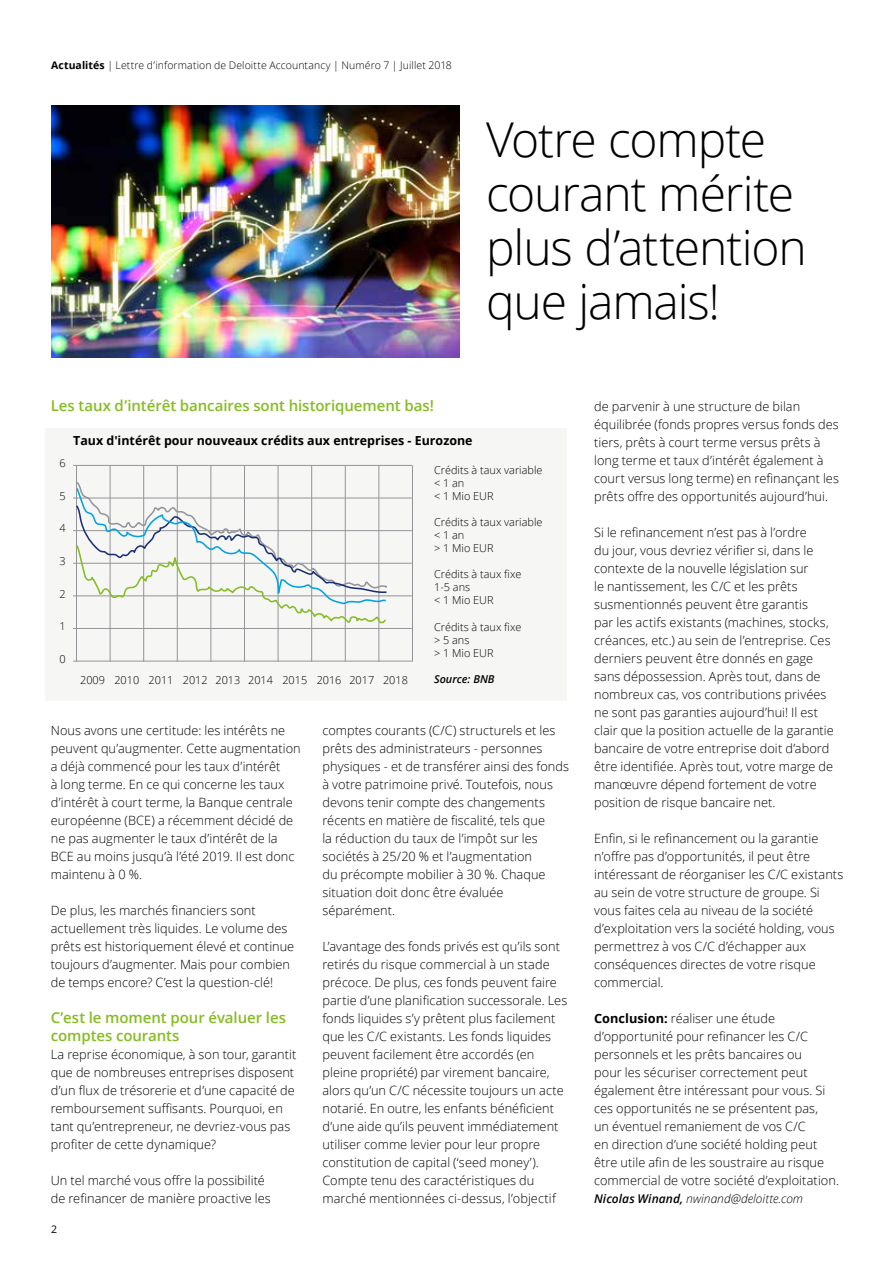
<style>
.page{position:relative;width:893px;height:1263px;background:#fff}
.page>*{position:absolute;margin:0;border:0;box-sizing:border-box;transform-origin:0 0}
.t1{font:300 48px/54px "Open Sans";letter-spacing:-.025em;color:#000}
.t2{font:600 15px/18px "Open Sans";letter-spacing:-.005em;color:#85bc22}
.t3{font:300 12.75px/18px "Open Sans";letter-spacing:.005em;color:#000}
.t4{font:700 12.45px "Open Sans";color:#000}
.t5{font:italic 300 12px "Open Sans";color:#000}
.t6{font:300 10.95px/13px "Open Sans";color:#000}
.t7{font:italic 600 10.95px "Open Sans";color:#000}
.t8{font:300 10.5px "Open Sans";letter-spacing:.01em;color:#000}
.t9{font:10.5px "Open Sans";color:#000}
.s1{font-weight:700}
.s2{font-weight:600}
</style>
<div class="page">
<img style="left:51px;top:105px;width:408px;height:252px">
<div style="left:45px;top:428px;width:522px;height:272px;background:#f6f6f5"></div>
<hr style="left:73px;top:465px;width:339px;height:1px;background:#939598">
<hr style="left:73px;top:498px;width:339px;height:1px;background:#939598">
<hr style="left:73px;top:530px;width:339px;height:1px;background:#939598">
<hr style="left:73px;top:563px;width:339px;height:1px;background:#939598">
<hr style="left:73px;top:595px;width:339px;height:1px;background:#939598">
<hr style="left:73px;top:628px;width:339px;height:1px;background:#939598">
<hr style="left:73px;top:661px;width:339px;height:1px;background:#939598">
<hr style="left:76px;top:465px;width:1px;height:197px;background:#939598">
<hr style="left:110px;top:465px;width:1px;height:197px;background:#939598">
<hr style="left:143px;top:465px;width:1px;height:197px;background:#939598">
<hr style="left:177px;top:465px;width:1px;height:197px;background:#939598">
<hr style="left:211px;top:465px;width:1px;height:197px;background:#939598">
<hr style="left:244px;top:465px;width:1px;height:197px;background:#939598">
<hr style="left:278px;top:465px;width:1px;height:197px;background:#939598">
<hr style="left:311px;top:465px;width:1px;height:197px;background:#939598">
<hr style="left:345px;top:465px;width:1px;height:197px;background:#939598">
<hr style="left:379px;top:465px;width:1px;height:197px;background:#939598">
<hr style="left:412px;top:465px;width:1px;height:197px;background:#939598">
<svg style="left:74px;top:480px;width:314px;height:145px"></svg>
<p class="t8" style="left:51px;top:58px;width:402px"><span class="s1">Actualités</span> | Lettre d’information de Deloitte Accountancy | Numéro 7 | Juillet 2018</p>
<h1 class="t1" style="left:486px;top:111px;width:322px">Votre compte courant mérite plus d’attention que jamais!</h1>
<p class="t2" style="left:51px;top:396px;width:385px">Les taux d’intérêt bancaires sont historiquement bas!</p>
<p class="t4" style="left:73px;top:432px;width:401px">Taux d'intérêt pour nouveaux crédits aux entreprises - Eurozone</p>
<p class="t6" style="left:60px;top:456px;width:8px">6</p>
<p class="t6" style="left:60px;top:489px;width:8px">5</p>
<p class="t6" style="left:60px;top:522px;width:8px">4</p>
<p class="t6" style="left:60px;top:554px;width:8px">3</p>
<p class="t6" style="left:60px;top:587px;width:8px">2</p>
<p class="t6" style="left:60px;top:619px;width:8px">1</p>
<p class="t6" style="left:60px;top:652px;width:8px">0</p>
<p class="t6" style="left:80px;top:673px;width:329px">2009 2010 2011 2012 2013 2014 2015 2016 2017 2018</p>
<p class="t6" style="left:434px;top:463px;width:110px">Crédits à taux variable &lt; 1 an<br>&lt; 1 Mio EUR</p>
<p class="t6" style="left:434px;top:515px;width:110px">Crédits à taux variable &lt; 1 an<br>&gt; 1 Mio EUR</p>
<p class="t6" style="left:434px;top:567px;width:89px">Crédits à taux fixe<br>1-5 ans<br>&lt; 1 Mio EUR</p>
<p class="t6" style="left:434px;top:620px;width:89px">Crédits à taux fixe &gt; 5 ans<br>&gt; 1 Mio EUR</p>
<p class="t7" style="left:434px;top:671px;width:62px">Source: BNB</p>
<p class="t3" style="left:51px;top:721px;width:251px">Nous avons une certitude: les intérêts ne peuvent qu’augmenter. Cette augmentation a déjà commencé pour les taux d’intérêt<br>à long terme. En ce qui concerne les taux d’intérêt à court terme, la Banque centrale européenne (BCE) a récemment décidé de ne pas augmenter le taux d’intérêt de la BCE au moins jusqu’à l’été 2019. Il est donc maintenu à 0 %.</p>
<p class="t3" style="left:51px;top:901px;width:245px">De plus, les marchés financiers sont actuellement très liquides. Le volume des prêts est historiquement élevé et continue toujours d’augmenter. Mais pour combien de temps encore? C’est la question-clé!</p>
<p class="t2" style="left:51px;top:1008px;width:237px">C’est le moment pour évaluer les comptes courants</p>
<p class="t3" style="left:51px;top:1045px;width:247px">La reprise économique, à son tour, garantit que de nombreuses entreprises disposent d’un flux de trésorerie et d’une capacité de remboursement suffisants. Pourquoi, en tant qu’entrepreneur, ne devriez-vous pas profiter de cette dynamique?</p>
<p class="t3" style="left:51px;top:1171px;width:222px">Un tel marché vous offre la possibilité de refinancer de manière proactive les</p>
<p class="t9" style="left:51px;top:1222px;width:8px">2</p>
<p class="t3" style="left:322px;top:721px;width:248px">comptes courants (C/C) structurels et les prêts des administrateurs - personnes physiques - et de transférer ainsi des fonds à votre patrimoine privé. Toutefois, nous devons tenir compte des changements récents en matière de fiscalité, tels que<br>la réduction du taux de l’impôt sur les sociétés à 25/20 % et l’augmentation<br>du précompte mobilier à 30 %. Chaque situation doit donc être évaluée séparément.</p>
<p class="t3" style="left:322px;top:937px;width:246px">L’avantage des fonds privés est qu’ils sont retirés du risque commercial à un stade précoce. De plus, ces fonds peuvent faire partie d’une planification successorale. Les fonds liquides s’y prêtent plus facilement que les C/C existants. Les fonds liquides peuvent facilement être accordés (en pleine propriété) par virement bancaire, alors qu’un C/C nécessite toujours un acte notarié. En outre, les enfants bénéficient d’une aide qu’ils peuvent immédiatement utiliser comme levier pour leur propre constitution de capital (‘seed money’).<br>Compte tenu des caractéristiques du marché mentionnées ci-dessus, l’objectif</p>
<p class="t3" style="left:594px;top:397px;width:246px">de parvenir à une structure de bilan équilibrée (fonds propres versus fonds des tiers, prêts à court terme versus prêts à long terme et taux d’intérêt également à court versus long terme) en refinançant les prêts offre des opportunités aujourd’hui.</p>
<p class="t3" style="left:594px;top:523px;width:241px">Si le refinancement n’est pas à l’ordre<br>du jour, vous devriez vérifier si, dans le contexte de la nouvelle législation sur<br>le nantissement, les C/C et les prêts susmentionnés peuvent être garantis<br>par les actifs existants (machines, stocks, créances, etc.) au sein de l’entreprise. Ces derniers peuvent être donnés en gage sans dépossession. Après tout, dans de nombreux cas, vos contributions privées ne sont pas garanties aujourd’hui! Il est clair que la position actuelle de la garantie bancaire de votre entreprise doit d’abord être identifiée. Après tout, votre marge de manœuvre dépend fortement de votre position de risque bancaire net.</p>
<p class="t3" style="left:594px;top:829px;width:251px">Enfin, si le refinancement ou la garantie n’offre pas d’opportunités, il peut être intéressant de réorganiser les C/C existants au sein de votre structure de groupe. Si vous faites cela au niveau de la société d’exploitation vers la société holding, vous permettrez à vos C/C d’échapper aux conséquences directes de votre risque commercial.</p>
<p class="t3" style="left:594px;top:1009px;width:246px"><span class="s1">Conclusion:</span> réaliser une étude d’opportunité pour refinancer les C/C personnels et les prêts bancaires ou<br>pour les sécuriser correctement peut également être intéressant pour vous. Si ces opportunités ne se présentent pas,<br>un éventuel remaniement de vos C/C<br>en direction d’une société holding peut être utile afin de les soustraire au risque commercial de votre société d’exploitation.</p>
<p class="t5" style="left:594px;top:1190px;width:211px"><span class="s2">Nicolas Winand,</span> nwinand@deloitte.com</p>
</div>
